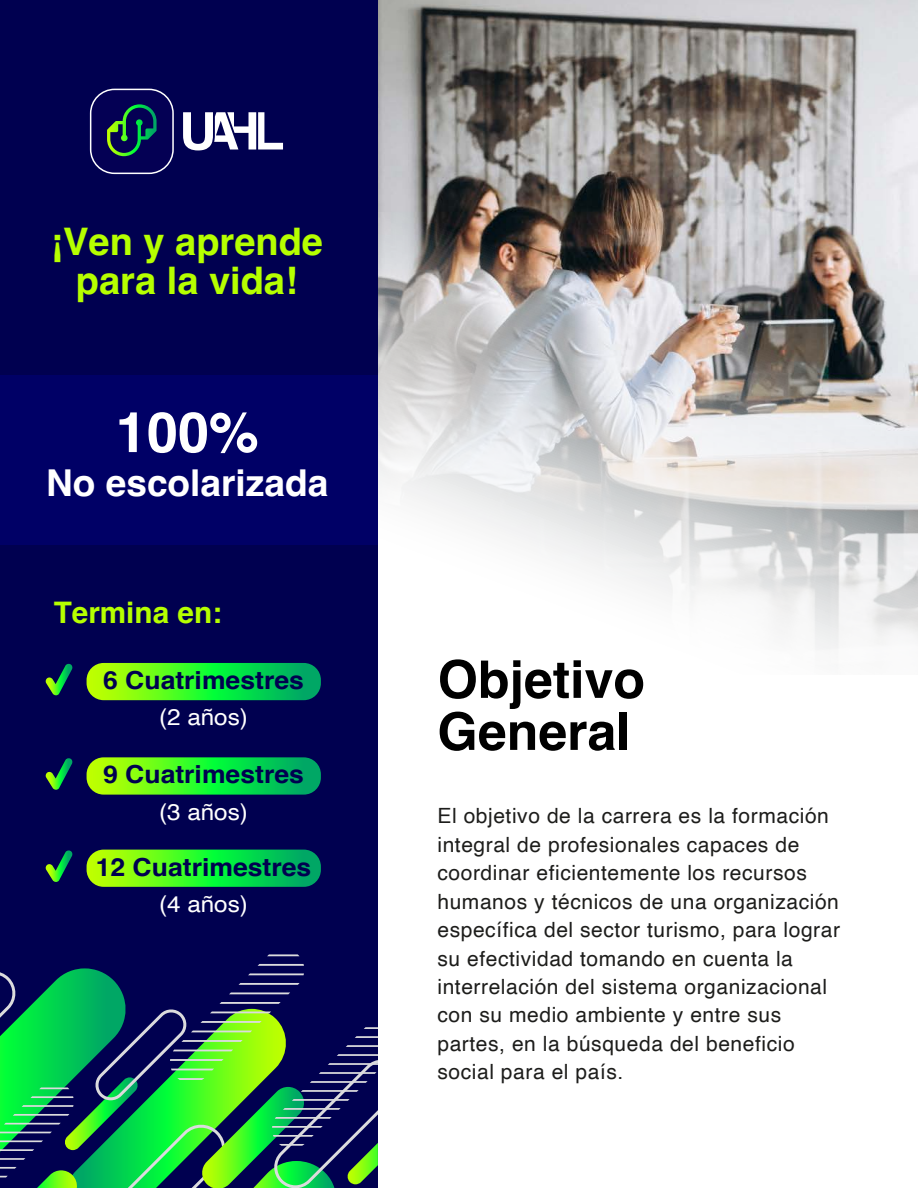
<style>
.page{position:relative;width:918px;height:1188px;background:#fff}
.page>*{position:absolute;margin:0;border:0;box-sizing:border-box;transform-origin:0 0}
.t1{font:700 55.95px "Helvetica";color:#fff}
.t2{font:700 51.9px/52.1px "Helvetica";color:#000}
.t3{font:700 37.95px/38.8px "Helvetica";color:#b6ff00;text-align:center}
.t4{font:700 37.05px "Helvetica";color:#fff}
.t5{font:700 29.7px "Helvetica";color:#b6ff00}
.t6{font:700 24.9px "Helvetica";color:#000050;scale:1.07 1}
.t7{font:22.8px "Helvetica";color:#fff;scale:1.07 1}
.t8{font:21px/28.5px "Helvetica";letter-spacing:.025em;color:#1d1d1b}
</style>
<div class="page">
<div style="left:0;top:0;width:378px;height:1188px;background:#000050"></div>
<div style="left:0;top:376px;width:378px;height:169px;background:#006"></div>
<svg style="left:183px;top:112px;width:100px;height:38px"></svg>
<div style="left:91px;top:89px;width:82px;height:84px;background:#040054;border-radius:24px"></div>
<div style="left:90px;top:89px;width:84px;height:85px;border:2px solid #fff;border-radius:24px"></div>
<svg style="left:107px;top:104px;width:50px;height:52px"></svg>
<svg style="left:267px;top:954px;width:32px;height:2px"></svg>
<svg style="left:0;top:964px;width:378px;height:224px"></svg>
<svg style="left:87px;top:663px;width:234px;height:37px;background:#39e233"></svg>
<svg style="left:45px;top:664px;width:28px;height:32px"></svg>
<svg style="left:87px;top:757px;width:234px;height:38px;background:#38dd33"></svg>
<svg style="left:45px;top:758px;width:28px;height:32px"></svg>
<svg style="left:87px;top:850px;width:234px;height:37px;background:#39e133"></svg>
<svg style="left:45px;top:850px;width:28px;height:32px"></svg>
<img style="left:378px;top:0;width:540px;height:483px">
<img style="left:379px;top:212px;width:539px;height:438px">
<h3 class="t3" style="left:51px;top:226px;width:274px">¡Ven y aprende para la vida!</h3>
<h1 class="t1" style="left:116px;top:398px;width:145px">100%</h1>
<h3 class="t4" style="left:46px;top:461px;width:284px">No escolarizada</h3>
<h3 class="t5" style="left:54px;top:595px;width:170px">Termina en:</h3>
<p class="t6" style="left:103px;top:665px;width:189px">6 Cuatrimestres</p>
<p class="t7" style="left:159px;top:700px;width:85px">(2 años)</p>
<p class="t6" style="left:103px;top:760px;width:189px">9 Cuatrimestres</p>
<p class="t7" style="left:159px;top:794px;width:85px">(3 años)</p>
<p class="t6" style="left:96px;top:852px;width:203px">12 Cuatrimestres</p>
<p class="t7" style="left:159px;top:886px;width:85px">(4 años)</p>
<h2 class="t2" style="left:437px;top:659px;width:209px">Objetivo<br>General</h2>
<p class="t8" style="left:437px;top:802px;width:404px">El objetivo de la carrera es la formación integral de profesionales capaces de coordinar eficientemente los recursos humanos y técnicos de una organización específica del sector turismo, para lograr su efectividad tomando en cuenta la interrelación del sistema organizacional con su medio ambiente y entre sus partes, en la búsqueda del beneficio social para el país.</p>
</div>
